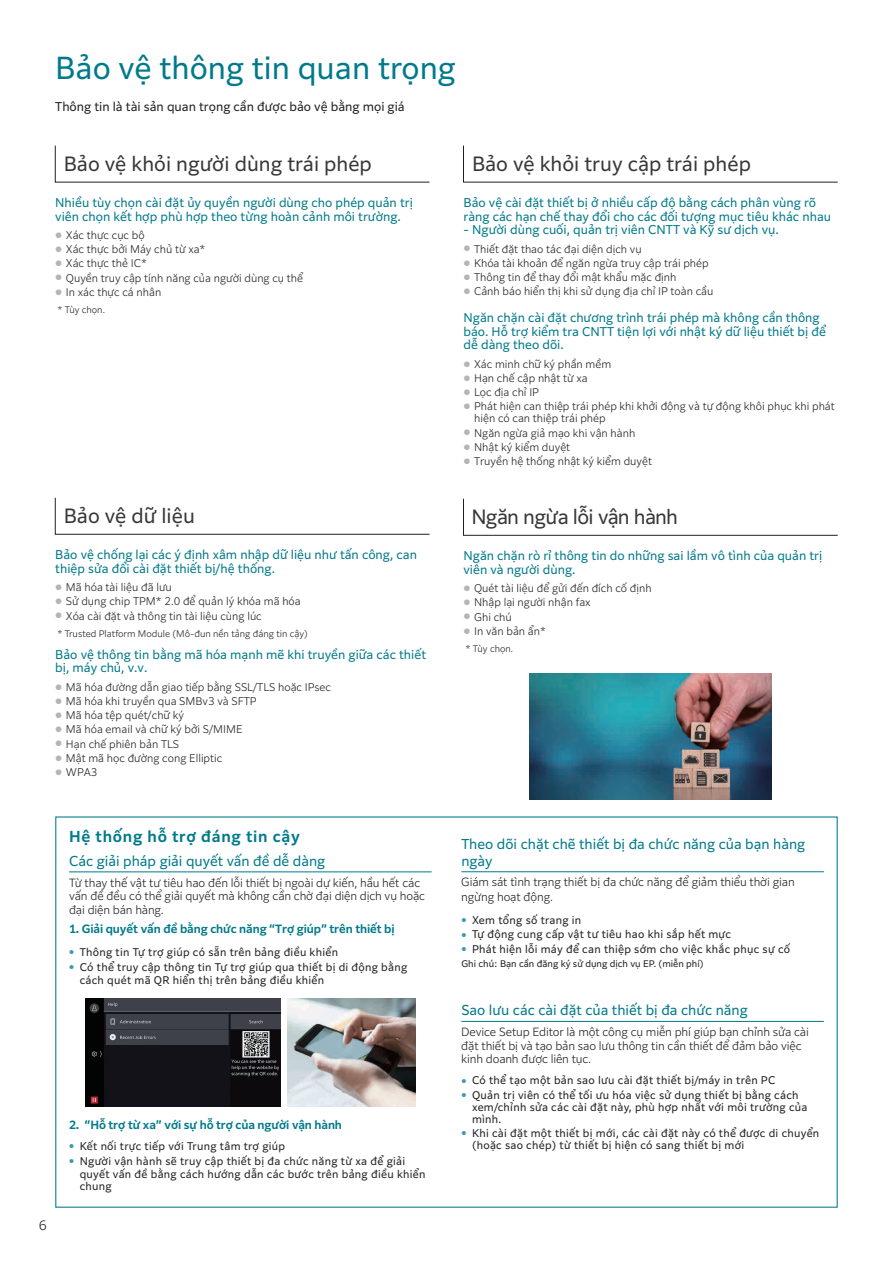
<style>
.page{position:relative;width:893px;height:1263px;background:#fff}
.page>*{position:absolute;margin:0;border:0;box-sizing:border-box;transform-origin:0 0}
.t1{font:30px "Clarimo UDPE";color:#007a8a}
.t2{font:19.5px "Clarimo UDPE";color:#383839}
.t3{font:19.5px "Clarimo UDPE";letter-spacing:-.04em;color:#383839}
.t4{font:600 15px "Clarimo UDPE";letter-spacing:.05em;color:#007a8a}
.t5{font:13.5px/16.5px "Clarimo UDPE";color:#007a8a}
.t6{font:300 12.75px "Clarimo UDPE";color:#231f20}
.t7{font:12px/13.5px "Clarimo UDPE";color:#007a8a}
.t8{font:12px "Clarimo UDPE";color:#231f20}
.t9{font:300 11.25px/13.5px "Clarimo UDPE";letter-spacing:-.015em;color:#231f20}
.t10{font:600 11.25px "Clarimo UDPE";letter-spacing:-.01em;color:#007a8a}
.t11{font:300 10.5px/12px "Clarimo UDPE";color:#231f20}
.t12{font:10.5px/12.8px "Clarimo UDPE";letter-spacing:.025em;color:#231f20}
.t13{font:300 9px "Clarimo UDPE";color:#231f20}
.t14{font:9px "Clarimo UDPE";color:#231f20}
.s1{font-size:7.35px;color:#b4b5b8}
</style>
<div class="page">
<hr style="left:69px;top:872px;width:363px;height:1px;background:#007a8a">
<img style="left:288px;top:998px;width:127px;height:108px">
<img style="left:85px;top:998px;width:195px;height:108px">
<hr style="left:461px;top:871px;width:363px;height:1px;background:#007a8a">
<hr style="left:461px;top:1021px;width:363px;height:1px;background:#007a8a">
<img style="left:529px;top:674px;width:243px;height:125px">
<svg style="left:55px;top:145px;width:375px;height:38px"></svg>
<svg style="left:463px;top:145px;width:375px;height:38px"></svg>
<svg style="left:463px;top:498px;width:375px;height:38px"></svg>
<svg style="left:55px;top:497px;width:375px;height:38px"></svg>
<h1 class="t1" style="left:55px;top:44px;width:402px">Bảo vệ thông tin quan trọng</h1>
<p class="t8" style="left:55px;top:97px;width:351px">Thông tin là tài sản quan trọng cần được bảo vệ bằng mọi giá</p>
<h2 class="t2" style="left:64px;top:148px;width:310px">Bảo vệ khỏi người dùng trái phép</h2>
<h2 class="t2" style="left:472px;top:148px;width:280px">Bảo vệ khỏi truy cập trái phép</h2>
<p class="t7" style="left:55px;top:195px;width:359px">Nhiều tùy chọn cài đặt ủy quyền người dùng cho phép quản trị viên chọn kết hợp phù hợp theo từng hoàn cảnh môi trường.</p>
<p class="t11" style="left:55px;top:228px;width:91px"><span class="s1">●</span> Xác thực cục bộ</p>
<p class="t11" style="left:55px;top:243px;width:152px"><span class="s1">●</span> Xác thực bởi Máy chủ từ xa*</p>
<p class="t11" style="left:55px;top:257px;width:93px"><span class="s1">●</span> Xác thực thẻ IC*</p>
<p class="t11" style="left:55px;top:271px;width:249px"><span class="s1">●</span> Quyền truy cập tính năng của người dùng cụ thể</p>
<p class="t11" style="left:55px;top:285px;width:108px"><span class="s1">●</span> In xác thực cá nhân</p>
<p class="t13" style="left:57px;top:302px;width:49px">* Tùy chọn.</p>
<h2 class="t2" style="left:64px;top:500px;width:133px">Bảo vệ dữ liệu</h2>
<p class="t7" style="left:55px;top:547px;width:363px">Bảo vệ chống lại các ý định xâm nhập dữ liệu như tấn công, can thiệp sửa đổi cài đặt thiết bị/hệ thống.</p>
<p class="t11" style="left:55px;top:580px;width:118px"><span class="s1">●</span> Mã hóa tài liệu đã lưu</p>
<p class="t11" style="left:55px;top:595px;width:247px"><span class="s1">●</span> Sử dụng chip TPM* 2.0 để quản lý khóa mã hóa</p>
<p class="t11" style="left:55px;top:609px;width:208px"><span class="s1">●</span> Xóa cài đặt và thông tin tài liệu cùng lúc</p>
<p class="t13" style="left:57px;top:626px;width:252px">* Trusted Platform Module (Mô-đun nền tảng đáng tin cậy)</p>
<p class="t7" style="left:55px;top:647px;width:372px">Bảo vệ thông tin bằng mã hóa mạnh mẽ khi truyền giữa các thiết bị, máy chủ, v.v.</p>
<p class="t11" style="left:55px;top:680px;width:277px"><span class="s1">●</span> Mã hóa đường dẫn giao tiếp bằng SSL/TLS hoặc IPsec</p>
<p class="t11" style="left:55px;top:694px;width:203px"><span class="s1">●</span> Mã hóa khi truyền qua SMBv3 và SFTP</p>
<p class="t11" style="left:55px;top:708px;width:130px"><span class="s1">●</span> Mã hóa tệp quét/chữ ký</p>
<p class="t11" style="left:55px;top:723px;width:189px"><span class="s1">●</span> Mã hóa email và chữ ký bởi S/MIME</p>
<p class="t11" style="left:55px;top:737px;width:125px"><span class="s1">●</span> Hạn chế phiên bản TLS</p>
<p class="t11" style="left:55px;top:751px;width:169px"><span class="s1">●</span> Mật mã học đường cong Elliptic</p>
<p class="t11" style="left:55px;top:765px;width:44px"><span class="s1">●</span> WPA3</p>
<p class="t7" style="left:463px;top:195px;width:369px">Bảo vệ cài đặt thiết bị ở nhiều cấp độ bằng cách phân vùng rõ ràng các hạn chế thay đổi cho các đối tượng mục tiêu khác nhau</p>
<p class="t7" style="left:463px;top:222px;width:317px">- Người dùng cuối, quản trị viên CNTT và Kỹ sư dịch vụ.</p>
<p class="t11" style="left:463px;top:242px;width:180px"><span class="s1">●</span> Thiết đặt thao tác đại diện dịch vụ</p>
<p class="t11" style="left:463px;top:256px;width:247px"><span class="s1">●</span> Khóa tài khoản để ngăn ngừa truy cập trái phép</p>
<p class="t11" style="left:463px;top:270px;width:215px"><span class="s1">●</span> Thông tin để thay đổi mật khẩu mặc định</p>
<p class="t11" style="left:463px;top:284px;width:251px"><span class="s1">●</span> Cảnh báo hiển thị khi sử dụng địa chỉ IP toàn cầu</p>
<p class="t7" style="left:463px;top:310px;width:364px">Ngăn chặn cài đặt chương trình trái phép mà không cần thông báo. Hỗ trợ kiểm tra CNTT tiện lợi với nhật ký dữ liệu thiết bị để dễ dàng theo dõi.</p>
<p class="t11" style="left:463px;top:357px;width:149px"><span class="s1">●</span> Xác minh chữ ký phần mềm</p>
<p class="t11" style="left:463px;top:371px;width:126px"><span class="s1">●</span> Hạn chế cập nhật từ xa</p>
<p class="t11" style="left:463px;top:386px;width:77px"><span class="s1">●</span> Lọc địa chỉ IP</p>
<p class="t11" style="left:474px;top:400px;width:362px;text-indent:-11px"><span class="s1">●</span> Phát hiện can thiệp trái phép khi khởi động và tự động khôi phục khi phát hiện có can thiệp trái phép</p>
<p class="t11" style="left:463px;top:426px;width:173px"><span class="s1">●</span> Ngăn ngừa giả mạo khi vận hành</p>
<p class="t11" style="left:463px;top:440px;width:108px"><span class="s1">●</span> Nhật ký kiểm duyệt</p>
<p class="t11" style="left:463px;top:454px;width:190px"><span class="s1">●</span> Truyền hệ thống nhật ký kiểm duyệt</p>
<h2 class="t3" style="left:471px;top:501px;width:208px">Ngăn ngừa lỗi vận hành</h2>
<p class="t7" style="left:463px;top:548px;width:360px">Ngăn chặn rò rỉ thông tin do những sai lầm vô tình của quản trị viên và người dùng.</p>
<p class="t11" style="left:463px;top:582px;width:190px"><span class="s1">●</span> Quét tài liệu để gửi đến đích cố định</p>
<p class="t11" style="left:463px;top:596px;width:129px"><span class="s1">●</span> Nhập lại người nhận fax</p>
<p class="t11" style="left:463px;top:610px;width:50px"><span class="s1">●</span> Ghi chú</p>
<p class="t11" style="left:463px;top:624px;width:84px"><span class="s1">●</span> In văn bản ẩn*</p>
<p class="t13" style="left:466px;top:641px;width:49px">* Tùy chọn.</p>
<h3 class="t4" style="left:69px;top:824px;width:232px">Hệ thống hỗ trợ đáng tin cậy</h3>
<p class="t5" style="left:69px;top:851px;width:258px">Các giải pháp giải quyết vấn đề dễ dàng</p>
<p class="t9" style="left:69px;top:875px;width:357px">Từ thay thế vật tư tiêu hao đến lỗi thiết bị ngoài dự kiến, hầu hết các vấn đề đều có thể giải quyết mà không cần chờ đại diện dịch vụ hoặc đại diện bán hàng.</p>
<p class="t10" style="left:69px;top:920px;width:327px">1. Giải quyết vấn đề bằng chức năng “Trợ giúp” trên thiết bị</p>
<p class="t12" style="left:69px;top:945px;width:270px"><sup>●</sup> Thông tin Tự trợ giúp có sẵn trên bảng điều khiển</p>
<p class="t12" style="left:80px;top:960px;width:329px;text-indent:-11px"><sup>●</sup> Có thể truy cập thông tin Tự trợ giúp qua thiết bị di động bằng cách quét mã QR hiển thị trên bảng điều khiển</p>
<p class="t6" style="left:39px;top:1215px;width:10px">6</p>
<p class="t10" style="left:69px;top:1116px;width:275px">2. “Hỗ trợ từ xa” với sự hỗ trợ của người vận hành</p>
<p class="t12" style="left:69px;top:1139px;width:218px"><sup>●</sup> Kết nối trực tiếp với Trung tâm trợ giúp</p>
<p class="t12" style="left:80px;top:1154px;width:347px;text-indent:-11px"><sup>●</sup> Người vận hành sẽ truy cập thiết bị đa chức năng từ xa để giải quyết vấn đề bằng cách hướng dẫn các bước trên bảng điều khiển chung</p>
<p class="t5" style="left:461px;top:835px;width:345px">Theo dõi chặt chẽ thiết bị đa chức năng của bạn hàng ngày</p>
<p class="t9" style="left:461px;top:874px;width:335px;line-height:15px">Giám sát tình trạng thiết bị đa chức năng để giảm thiểu thời gian ngừng hoạt động.</p>
<p class="t12" style="left:461px;top:913px;width:121px"><sup>●</sup> Xem tổng số trang in</p>
<p class="t12" style="left:461px;top:927px;width:271px"><sup>●</sup> Tự động cung cấp vật tư tiêu hao khi sắp hết mực</p>
<p class="t12" style="left:461px;top:941px;width:330px"><sup>●</sup> Phát hiện lỗi máy để can thiệp sớm cho việc khắc phục sự cố</p>
<p class="t14" style="left:461px;top:957px;width:244px">Ghi chú: Bạn cần đăng ký sử dụng dịch vụ EP. (miễn phí)</p>
<p class="t5" style="left:461px;top:1001px;width:288px">Sao lưu các cài đặt của thiết bị đa chức năng</p>
<p class="t9" style="left:461px;top:1024px;width:349px">Device Setup Editor là một công cụ miễn phí giúp bạn chỉnh sửa cài đặt thiết bị và tạo bản sao lưu thông tin cần thiết để đảm bảo việc kinh doanh được liên tục.</p>
<p class="t12" style="left:461px;top:1073px;width:315px"><sup>●</sup> Có thể tạo một bản sao lưu cài đặt thiết bị/máy in trên PC</p>
<p class="t12" style="left:472px;top:1088px;width:337px;line-height:12px;text-indent:-11px"><sup>●</sup> Quản trị viên có thể tối ưu hóa việc sử dụng thiết bị bằng cách xem/chỉnh sửa các cài đặt này, phù hợp nhất với môi trường của mình.</p>
<p class="t12" style="left:472px;top:1126px;width:349px;line-height:12px;text-indent:-11px"><sup>●</sup> Khi cài đặt một thiết bị mới, các cài đặt này có thể được di chuyển (hoặc sao chép) từ thiết bị hiện có sang thiết bị mới</p>
</div>
